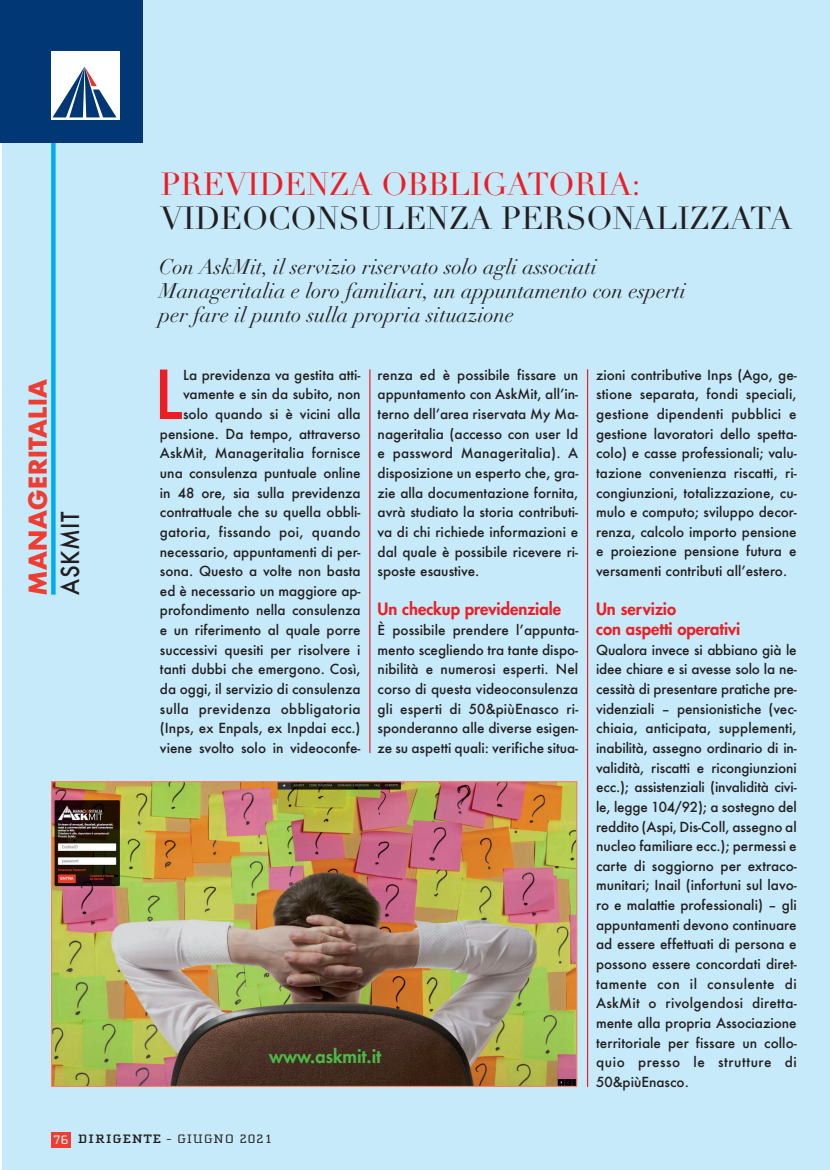
<style>
.page{position:relative;width:830px;height:1170px;background:#fff}
.page>*{position:absolute;margin:0;border:0;box-sizing:border-box;transform-origin:0 0}
.t1{font:500 65.55px "Futura";color:#ee1d23}
.t2{font:31.5px "Didot LH";letter-spacing:-.01em;color:#231f20}
.t3{font:31.5px "Didot LH";letter-spacing:-.01em;color:#ee1d23}
.t4{font:700 24px "Futura";letter-spacing:.025em;color:#ee3e34}
.t5{font:500 24px "Futura";letter-spacing:.025em;color:#231f20;scale:.9 1}
.t6{font:italic 21px/24px "Didot LH";color:#231f20}
.t7{font:800 18px "Futura";color:#4cb848}
.t8{font:800 16.5px/19.6px "Futura";color:#ee1d23}
.t9{font:500 13.5px/19.6px "Futura";color:#231f20;text-align:justify}
.t10{font:12.6px "Cholla Slab";letter-spacing:.05em;color:#231f20;scale:1.2 1}
.s1{color:#fff}
.s2{font-weight:700}
</style>
<div class="page">
<div style="left:2px;top:0;width:827px;height:1169px;background:#c6eafa"></div>
<div style="left:51px;top:125px;width:5px;height:469px;background:#00aeef"></div>
<div style="left:0;top:0;width:143px;height:143px;background:#013775"></div>
<div style="left:51px;top:51px;width:68px;height:68px;background:#fff"></div>
<svg style="left:53px;top:67px;width:63px;height:50px"></svg>
<div style="left:51px;top:1131px;width:20px;height:16px;background:#ee3e34"></div>
<img style="left:53px;top:783px;width:522px;height:301px">
<div style="left:51px;top:781px;width:526px;height:305px;border:1px solid #f48465"></div>
<hr style="left:586px;top:369px;width:2px;height:717px;background:#ee1d23">
<hr style="left:369px;top:369px;width:1px;height:384px;background:#ee1d23">
<h3 class="t4" style="left:21px;top:594px;width:217px;rotate:-90deg">MANAGERITALIA</h3>
<h3 class="t5" style="left:54px;top:594px;width:94px;rotate:-90deg">ASKMIT</h3>
<h2 class="t3" style="left:160px;top:165px;width:481px">PREVIDENZA OBBLIGATORIA:</h2>
<h2 class="t2" style="left:160px;top:200px;width:633px">VIDEOCONSULENZA PERSONALIZZATA</h2>
<h3 class="t6" style="left:159px;top:255px;width:528px">Con AskMit, il servizio riservato solo agli associati<br>Manageritalia e loro familiari, un appuntamento con esperti per fare il punto sulla propria situazione</h3>
<p class="t9" style="left:160px;top:364px;width:202px;text-align:right">La previdenza va gestita atti&shy;vamente e sin da subito, non solo quando si è vicini alla pensione. Da tempo, attraverso<br>AskMit, Manageritalia fornisce una consulenza puntuale online in 48 ore, sia sulla previdenza contrattuale che su quella obbli&shy;gatoria, fissando poi, quando necessario, appuntamenti di per&shy;sona. Questo a volte non basta ed è necessario un maggiore ap&shy;profondimento nella consulenza e un riferimento al quale porre successivi quesiti per risolvere i tanti dubbi che emergono. Così, da oggi, il servizio di consulenza sulla previdenza obbligatoria (Inps, ex Enpals, ex Inpdai ecc.) viene svolto solo in videoconfe-</p>
<p class="t9" style="left:377px;top:364px;width:202px">renza ed è possibile fissare un appuntamento con AskMit, all’in&shy;terno dell’area riservata My Ma&shy;nageritalia (accesso con user Id e password Manageritalia). A disposizione un esperto che, gra&shy;zie alla documentazione fornita, avrà studiato la storia contributi&shy;va di chi richiede informazioni e dal quale è possibile ricevere ri&shy;sposte esaustive.</p>
<h1 class="t1" style="left:154px;top:349px;width:31px">L</h1>
<p class="t8" style="left:377px;top:599px;width:185px">Un checkup previdenziale</p>
<p class="t9" style="left:377px;top:620px;width:202px">È possibile prendere l’appunta&shy;mento scegliendo tra tante dispo&shy;nibilità e numerosi esperti. Nel corso di questa videoconsulenza gli esperti di 50&amp;piùEnasco ri&shy;sponderanno alle diverse esigen&shy;ze su aspetti quali: verifiche situa-</p>
<h3 class="t7" style="left:269px;top:1043px;width:114px">www.askmit.it</h3>
<p class="t9" style="left:595px;top:364px;width:202px">zioni contributive Inps (Ago, ge&shy;stione separata, fondi speciali, gestione dipendenti pubblici e gestione lavoratori dello spetta&shy;colo) e casse professionali; valu&shy;tazione convenienza riscatti, ri&shy;congiunzioni, totalizzazione, cu&shy;mulo e computo; sviluppo decor&shy;renza, calcolo importo pensione e proiezione pensione futura e versamenti contributi all’estero.</p>
<p class="t8" style="left:595px;top:599px;width:146px">Un servizio<br>con aspetti operativi</p>
<p class="t9" style="left:595px;top:639px;width:202px">Qualora invece si abbiano già le idee chiare e si avesse solo la ne&shy;cessità di presentare pratiche pre&shy;videnziali – pensionistiche (vec&shy;chiaia, anticipata, supplementi, inabilità, assegno ordinario di in&shy;validità, riscatti e ricongiunzioni ecc.); assistenziali (invalidità civi&shy;le, legge 104/92); a sostegno del reddito (Aspi, Dis-Coll, assegno al nucleo familiare ecc.); permessi e carte di soggiorno per extraco&shy;munitari; Inail (infortuni sul lavo&shy;ro e malattie professionali) – gli appuntamenti devono continuare ad essere effettuati di persona e possono essere concordati diret&shy;tamente con il consulente di AskMit o rivolgendosi diretta&shy;mente alla propria Associazione territoriale per fissare un collo&shy;quio presso le strutture di 50&amp;piùEnasco.</p>
<p class="t10" style="left:53px;top:1132px;width:184px"><span class="s1">76</span> <span class="s2">DIRIGENTE</span> - GIUGNO 2021</p>
</div>
